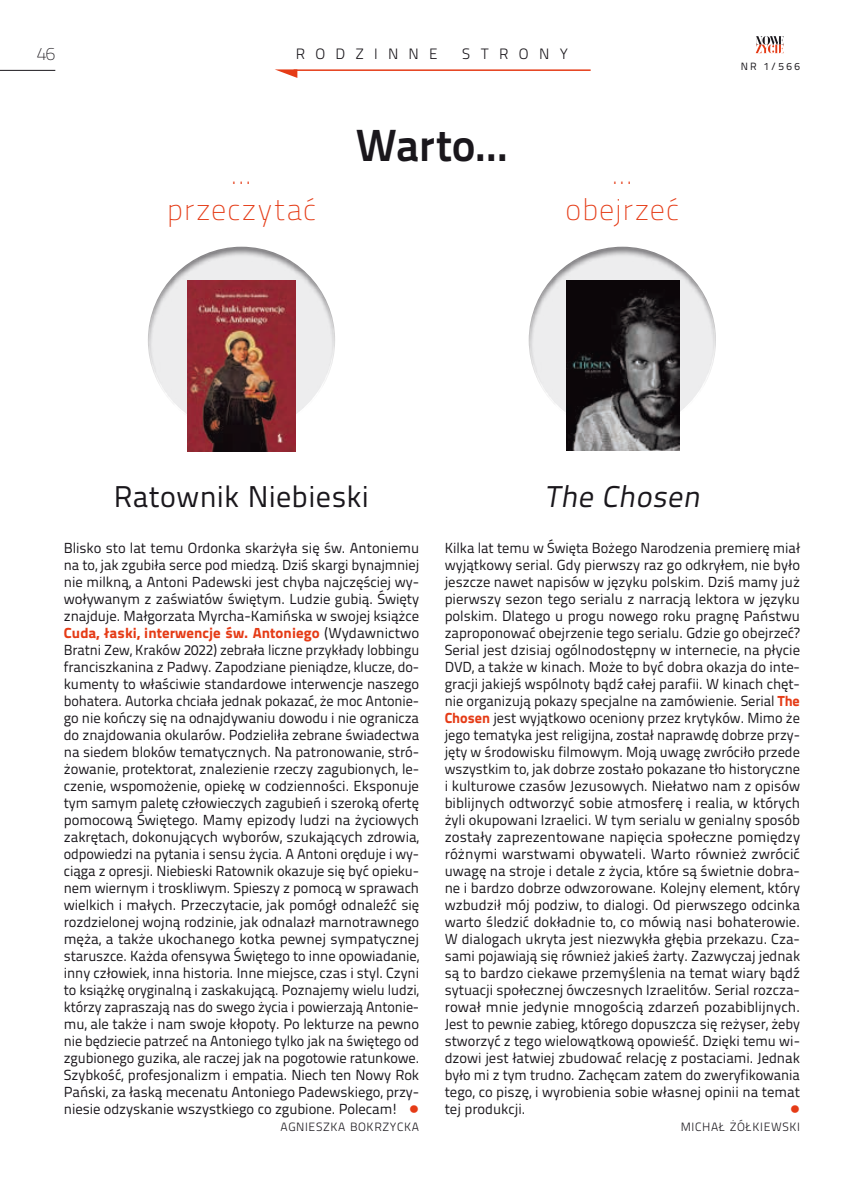
<style>
.page{position:relative;width:851px;height:1191px;background:#fff}
.page>*{position:absolute;margin:0;border:0;box-sizing:border-box;transform-origin:0 0}
.t1{font:700 45px "Titillium Text 22 L";letter-spacing:-.01em;color:#1a171c}
.t2{font:100 30px/36px "Titillium Text 22 L";letter-spacing:.04em;color:#e53b16;text-align:center}
.t3{font:30px "Titillium Text 22 L";letter-spacing:.015em;color:#1a171c}
.t4{font:italic 30px "Titillium Text 22 L";color:#1a171c}
.t5{font:100 18px "Titillium Text 22 L";color:#1a171c}
.t6{font:300 15px "Titillium Text 22 L";letter-spacing:.69em;color:#1a171c}
.t7{font:14.85px "Latino URW";color:#e53b16}
.t8{font:14.55px/17px "Titillium Text 22 L";letter-spacing:-.005em;color:#1a171c;text-align:justify}
.t9{font:300 12px "Titillium Text 22 L";letter-spacing:.05em;color:#1a171c}
.t10{font:10.5px "Titillium Text 22 L";color:#1a171c}
.s1{font-weight:800;color:#e53b16}
.s2{font-family:"Latino URW";font-size:14.85px;color:#e53b16}
</style>
<div class="page">
<div style="left:527px;top:244px;width:191px;height:190px;background:#1a171c;opacity:.55"></div>
<img style="left:566px;top:281px;width:113px;height:170px">
<div style="left:147px;top:244px;width:190px;height:190px;background:#1a171c;opacity:.55"></div>
<img style="left:188px;top:281px;width:107px;height:170px">
<hr style="left:0;top:70px;width:55px;height:1px;background:#1a171c">
<svg style="left:755px;top:36px;width:28px;height:17px"></svg>
<hr style="left:293px;top:69px;width:297px;height:2px;background:#e53b16">
<svg style="left:275px;top:69px;width:22px;height:9px"></svg>
<p class="t5" style="left:37px;top:40px;width:20px">46</p>
<p class="t6" style="left:295px;top:43px;width:143px">RODZINNE</p>
<p class="t6" style="left:462px;top:43px;width:107px">STRONY</p>
<p class="t2" style="left:167px;top:154px;width:151px">... przeczytać</p>
<p class="t1" style="left:355px;top:111px;width:154px">Warto...</p>
<p class="t2" style="left:565px;top:154px;width:115px">... obejrzeć</p>
<p class="t10" style="left:740px;top:59px;width:61px">NR 1/566</p>
<p class="t3" style="left:114px;top:474px;width:256px">Ratownik Niebieski</p>
<p class="t8" style="left:64px;top:538px;width:357px">Blisko sto lat temu Ordonka skarżyła się św. Antoniemu na to, jak zgubiła serce pod miedzą. Dziś skargi bynajmniej nie milkną, a Antoni Padewski jest chyba najczęściej wy&shy;woływanym z zaświatów świętym. Ludzie gubią. Święty znajduje. Małgorzata Myrcha-Kamińska w swojej książce <span class="s1">Cuda, łaski, interwencje św. Antoniego</span> (Wydawnictwo Bratni Zew, Kraków 2022) zebrała liczne przykłady lobbingu franciszkanina z Padwy. Zapodziane pieniądze, klucze, do&shy;kumenty to właściwie standardowe interwencje naszego bohatera. Autorka chciała jednak pokazać, że moc Antonie&shy;go nie kończy się na odnajdywaniu dowodu i nie ogranicza do znajdowania okularów. Podzieliła zebrane świadectwa na siedem bloków tematycznych. Na patronowanie, stró&shy;żowanie, protektorat, znalezienie rzeczy zagubionych, le&shy;czenie, wspomożenie, opiekę w codzienności. Eksponuje tym samym paletę człowieczych zagubień i szeroką ofertę pomocową Świętego. Mamy epizody ludzi na życiowych zakrętach, dokonujących wyborów, szukających zdrowia, odpowiedzi na pytania i sensu życia. A Antoni oręduje i wy&shy;ciąga z opresji. Niebieski Ratownik okazuje się być opieku&shy;nem wiernym i troskliwym. Spieszy z pomocą w sprawach wielkich i małych. Przeczytacie, jak pomógł odnaleźć się rozdzielonej wojną rodzinie, jak odnalazł marnotrawnego męża, a także ukochanego kotka pewnej sympatycznej staruszce. Każda ofensywa Świętego to inne opowiadanie, inny człowiek, inna historia. Inne miejsce, czas i styl. Czyni to książkę oryginalną i zaskakującą. Poznajemy wielu ludzi, którzy zapraszają nas do swego życia i powierzają Antonie&shy;mu, ale także i nam swoje kłopoty. Po lekturze na pewno nie będziecie patrzeć na Antoniego tylko jak na świętego od zgubionego guzika, ale raczej jak na pogotowie ratunkowe.<br>Szybkość, profesjonalizm i empatia. Niech ten Nowy Rok Pański, za łaską mecenatu Antoniego Padewskiego, przy&shy;niesie odzyskanie wszystkiego co zgubione. Polecam! <span class="s2">●</span></p>
<p class="t9" style="left:280px;top:1118px;width:140px">AGNIESZKA BOKRZYCKA</p>
<p class="t4" style="left:544px;top:474px;width:163px">The Chosen</p>
<p class="t8" style="left:444px;top:538px;width:357px">Kilka lat temu w Święta Bożego Narodzenia premierę miał wyjątkowy serial. Gdy pierwszy raz go odkryłem, nie było jeszcze nawet napisów w języku polskim. Dziś mamy już pierwszy sezon tego serialu z narracją lektora w języku polskim. Dlatego u progu nowego roku pragnę Państwu zaproponować obejrzenie tego serialu. Gdzie go obejrzeć?<br>Serial jest dzisiaj ogólnodostępny w internecie, na płycie DVD, a także w kinach. Może to być dobra okazja do inte&shy;gracji jakiejś wspólnoty bądź całej parafii. W kinach chęt&shy;nie organizują pokazy specjalne na zamówienie. Serial <span class="s1">The Chosen</span> jest wyjątkowo oceniony przez krytyków. Mimo że jego tematyka jest religijna, został naprawdę dobrze przy&shy;jęty w środowisku filmowym. Moją uwagę zwróciło przede wszystkim to, jak dobrze zostało pokazane tło historyczne i kulturowe czasów Jezusowych. Niełatwo nam z opisów biblijnych odtworzyć sobie atmosferę i realia, w których żyli okupowani Izraelici. W tym serialu w genialny sposób zostały zaprezentowane napięcia społeczne pomiędzy różnymi warstwami obywateli. Warto również zwrócić uwagę na stroje i detale z życia, które są świetnie dobra&shy;ne i bardzo dobrze odwzorowane. Kolejny element, który wzbudził mój podziw, to dialogi. Od pierwszego odcinka warto śledzić dokładnie to, co mówią nasi bohaterowie.<br>W dialogach ukryta jest niezwykła głębia przekazu. Cza&shy;sami pojawiają się również jakieś żarty. Zazwyczaj jednak są to bardzo ciekawe przemyślenia na temat wiary bądź sytuacji społecznej ówczesnych Izraelitów. Serial rozcza&shy;rował mnie jedynie mnogością zdarzeń pozabiblijnych.<br>Jest to pewnie zabieg, którego dopuszcza się reżyser, żeby stworzyć z tego wielowątkową opowieść. Dzięki temu wi&shy;dzowi jest łatwiej zbudować relację z postaciami. Jednak było mi z tym trudno. Zachęcam zatem do zweryfikowania tego, co piszę, i wyrobienia sobie własnej opinii na temat tej produkcji.</p>
<p class="t7" style="left:789px;top:1100px;width:11px">●</p>
<p class="t9" style="left:680px;top:1118px;width:121px">MICHAŁ ŻÓŁKIEWSKI</p>
</div>
